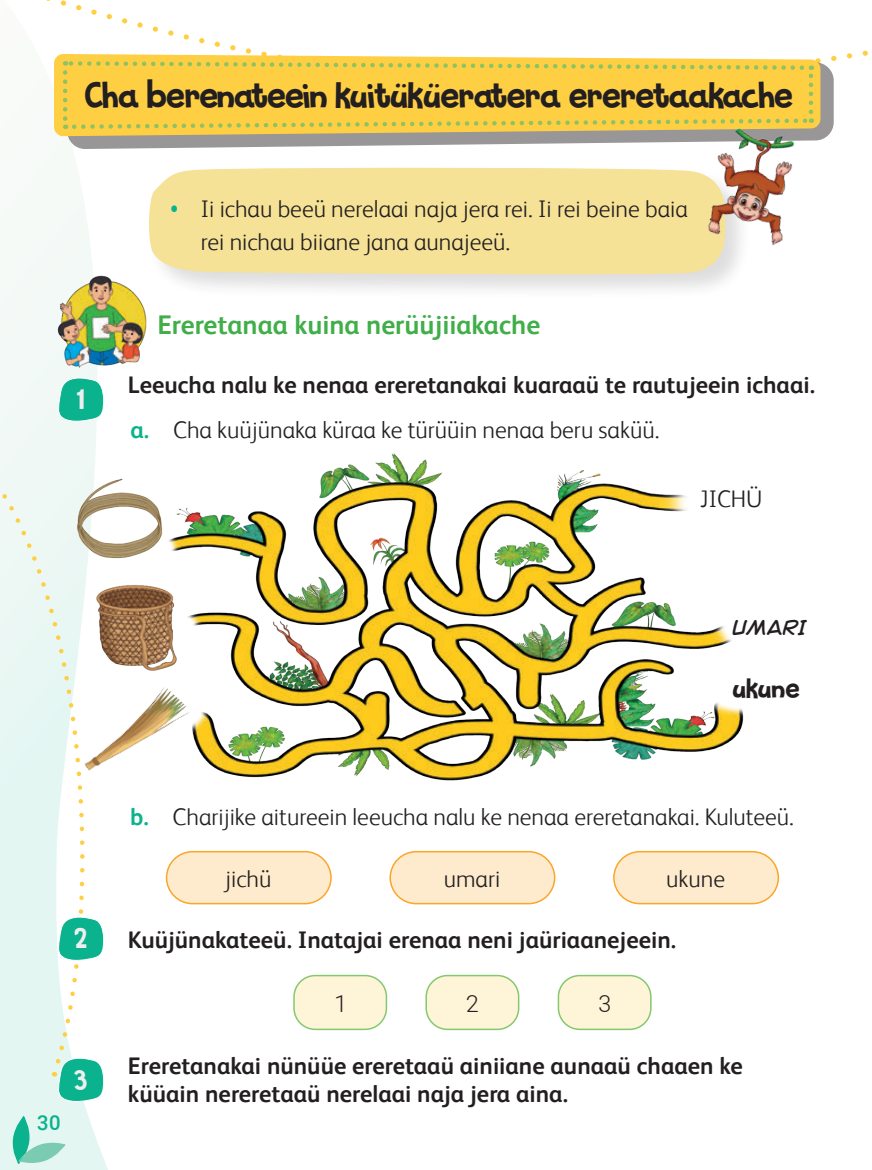
<style>
.page{position:relative;width:872px;height:1170px;background:#fff}
.page>*{position:absolute;margin:0;border:0;box-sizing:border-box;transform-origin:0 0}
.t1{font:37.5px "Glitter Candy";letter-spacing:-.02em;color:#231f20}
.t2{font:30px "Glitter Candy";color:#eeeeef}
.t3{font:28.5px "Glitter Candy";color:#231f20}
.t4{font:700 27px "Dune";color:#40ae49}
.t5{font:24px/33px "Dune";color:#231f20}
.t6{font:700 24px/28.8px "Dune";color:#231f20}
.t7{font:24px "Comicopia";letter-spacing:-.025em;color:#231f20}
.t8{font:700 21px "Dune";color:#0ab38d}
.s1{font-family:"Arial Narrow";font-weight:700;font-style:italic;color:#0ab38d}
.s2{font-weight:700;color:#0ab38d}
</style>
<div class="page">
<svg style="left:0;top:231px;width:108px;height:938px"></svg>
<svg style="left:0;top:467px;width:103px;height:599px"></svg>
<svg style="left:46px;top:0;width:822px;height:231px"></svg>
<svg style="left:12px;top:1115px;width:54px;height:49px"></svg>
<svg style="left:67px;top:56px;width:766px;height:93px;fill:#989696"></svg>
<svg style="left:54px;top:54px;width:766px;height:82px;fill:#ffcf45"></svg>
<div style="left:63px;top:60px;width:750px;height:70px;background:#ffcf43"></div>
<div style="left:147px;top:165px;width:604px;height:135px;background:#231f20;opacity:.15"></div>
<div style="left:147px;top:167px;width:578px;height:109px;background:#f6e296"></div>
<img style="left:676px;top:111px;width:149px;height:153px">
<svg style="left:58px;top:377px;width:46px;height:45px"></svg>
<svg style="left:54px;top:1057px;width:50px;height:45px"></svg>
<svg style="left:58px;top:916px;width:46px;height:45px"></svg>
<div style="left:294px;top:975px;width:92px;height:54px;background:#fef4d7;border-radius:21px"></div>
<div style="left:293px;top:974px;width:94px;height:56px;border:2px solid #85c86f;border-radius:21px"></div>
<div style="left:426px;top:975px;width:92px;height:54px;background:#fef4d7;border-radius:21px"></div>
<div style="left:425px;top:974px;width:94px;height:56px;border:2px solid #85c86f;border-radius:21px"></div>
<div style="left:558px;top:975px;width:93px;height:54px;background:#fef4d7;border-radius:21px"></div>
<div style="left:557px;top:974px;width:94px;height:56px;border:2px solid #85c86f;border-radius:21px"></div>
<div style="left:166px;top:851px;width:165px;height:52px;background:#feebce;border-radius:26px"></div>
<div style="left:166px;top:850px;width:166px;height:54px;border:2px solid #f9a62b;border-radius:26px"></div>
<div style="left:390px;top:851px;width:164px;height:52px;background:#feebce;border-radius:26px"></div>
<div style="left:389px;top:850px;width:166px;height:54px;border:2px solid #f9a62b;border-radius:26px"></div>
<div style="left:614px;top:851px;width:164px;height:52px;background:#feebce;border-radius:26px"></div>
<div style="left:613px;top:850px;width:166px;height:54px;border:2px solid #f9a62b;border-radius:26px"></div>
<img style="left:174px;top:453px;width:570px;height:328px">
<img style="left:68px;top:467px;width:106px;height:104px">
<img style="left:86px;top:582px;width:95px;height:89px">
<img style="left:68px;top:674px;width:124px;height:128px">
<img style="left:54px;top:274px;width:94px;height:95px">
<h1 class="t1" style="left:85px;top:72px;width:710px">Cha berenateein kuitüküeratera ereretaakache</h1>
<p class="t5" style="left:201px;top:191px;width:489px;text-indent:-30px"><span class="s1">•</span> Ii ichau beeü nerelaai naja jera rei. Ii rei beine baia rei nichau biiane jana aunajeeü.</p>
<p class="t2" style="left:76px;top:380px;width:10px">1</p>
<p class="t4" style="left:157px;top:306px;width:384px">Ereretanaa kuina nerüüjiiakache</p>
<p class="t6" style="left:128px;top:369px;width:688px">Leeucha nalu ke nenaa ereretanakai kuaraaü te rautujeein ichaai.</p>
<p class="t5" style="left:131px;top:412px;width:530px"><span class="s2">a.</span> Cha kuüjünaka küraa ke türüüin nenaa beru saküü.</p>
<p class="t5" style="left:700px;top:481px;width:64px">JICHÜ</p>
<p class="t7" style="left:732px;top:609px;width:75px">UMARI</p>
<p class="t3" style="left:732px;top:670px;width:69px">ukune</p>
<p class="t2" style="left:74px;top:919px;width:14px">2</p>
<p class="t8" style="left:37px;top:1108px;width:26px">30</p>
<p class="t2" style="left:74px;top:1060px;width:15px">3</p>
<p class="t5" style="left:130px;top:799px;width:665px"><span class="s2">b.</span> Charijike aitureein leeucha nalu ke nenaa ereretanakai. Kuluteeü.</p>
<p class="t5" style="left:225px;top:861px;width:48px">jichü</p>
<p class="t5" style="left:444px;top:861px;width:58px">umari</p>
<p class="t5" style="left:666px;top:861px;width:60px">ukune</p>
<p class="t6" style="left:128px;top:924px;width:549px">Kuüjünakateeü. Inatajai erenaa neni jaüriaanejeein.</p>
<p class="t5" style="left:334px;top:985px;width:13px">1</p>
<p class="t5" style="left:465px;top:985px;width:15px">2</p>
<p class="t5" style="left:598px;top:985px;width:15px">3</p>
<p class="t6" style="left:128px;top:1049px;width:616px">Ereretanakai nünüüe ereretaaü ainiiane aunaaü chaaen ke küüain nereretaaü nerelaai naja jera aina.</p>
</div>
